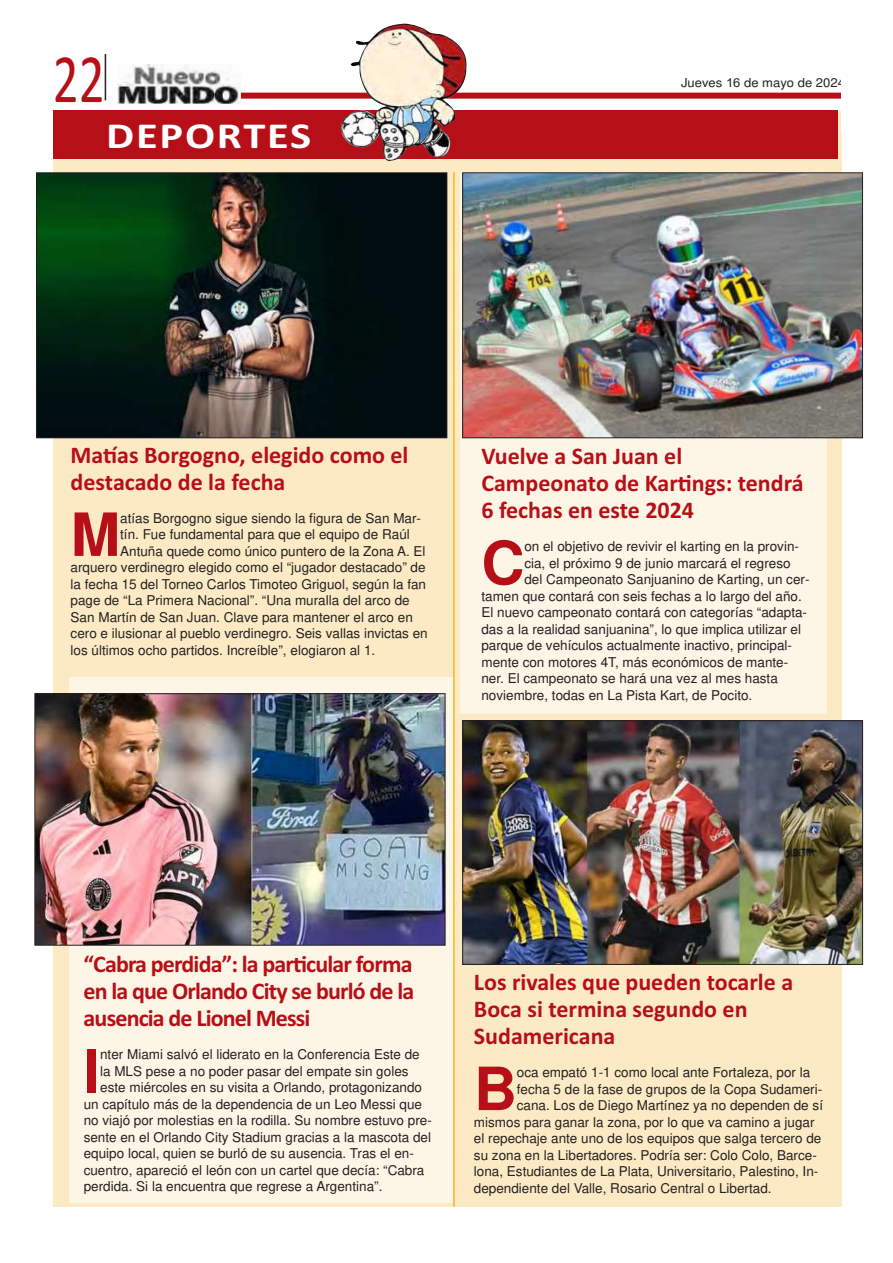
<style>
.page{position:relative;width:893px;height:1263px;background:#fff}
.page>*{position:absolute;margin:0;border:0;box-sizing:border-box;transform-origin:0 0}
.t1{font:700 59.55px "Arial";color:#b70f17}
.t2{font:34.2px "Calibri";color:#b70f17;scale:.73 1}
.t3{font:700 18px "Calibri";letter-spacing:.08em;color:#fff;scale:1.21 1}
.t4{font:13.5px "Arial";color:#231f20}
.t5{font:12.3px "Arial";color:#231f20;scale:1.06 1}
.t6{font:700 11.7px "Calibri";color:#b70f17}
.t7{font:700 11.7px "Calibri";letter-spacing:-.07em;color:#b70f17}
.s1{color:#323232}
</style>
<div class="page">
<div style="left:53px;top:111px;width:788px;height:1095px;background:#fceac5"></div>
<div style="left:461px;top:172px;width:366px;height:541px;background:#fdf6e6"></div>
<div style="left:69px;top:677px;width:383px;height:526px;background:#fdf6e6"></div>
<div style="left:53px;top:111px;width:785px;height:48px;background:#b70f17"></div>
<div style="left:236px;top:93px;width:657px;height:6px;background:#b70f17"></div>
<img style="left:117px;top:64px;width:123px;height:40px">
<hr style="left:105px;top:54px;width:1px;height:46px;background:#231f20">
<img style="left:340px;top:24px;width:127px;height:137px">
<img style="left:38px;top:175px;width:407px;height:261px">
<div style="left:36px;top:173px;width:411px;height:265px;border:1px solid #231f20"></div>
<img style="left:464px;top:175px;width:397px;height:261px">
<div style="left:462px;top:173px;width:401px;height:265px;border:1px solid #231f20"></div>
<img style="left:37px;top:695px;width:406px;height:248px">
<div style="left:35px;top:693px;width:410px;height:252px;border:1px solid #231f20"></div>
<img style="left:464px;top:722px;width:397px;height:241px">
<div style="left:462px;top:720px;width:401px;height:245px;border:1px solid #231f20"></div>
<hr style="left:453px;top:172px;width:2px;height:1034px;background:#f6b723">
<div style="left:841px;top:62px;width:52px;height:71px;background:#fff"></div>
<h2 class="t2" style="left:53px;top:70px;width:73px">22</h2>
<h3 class="t3" style="left:106px;top:131px;width:171px">DEPORTES</h3>
<p class="t5" style="left:681px;top:78px;width:156px">Jueves 16 de mayo de 2024</p>
<p class="t6" style="left:71px;top:452px;width:339px">Maýas Borgogno, elegido como el</p>
<p class="t6" style="left:71px;top:479px;width:216px">destacado de la fecha</p>
<h1 class="t1" style="left:71px;top:500px;width:51px">M</h1>
<p class="t4" style="left:120px;top:513px;width:302px">atías Borgogno sigue siendo la figura de San Mar-</p>
<p class="t4" style="left:120px;top:529px;width:291px">tín. Fue fundamental para que el equipo de Raúl</p>
<p class="t4" style="left:120px;top:546px;width:307px">Antuña quede como único puntero de la Zona A. El</p>
<p class="t4" style="left:71px;top:562px;width:356px">arquero verdinegro elegido como el “jugador destacado” de</p>
<p class="t4" style="left:71px;top:579px;width:357px">la fecha 15 del Torneo Carlos Timoteo Griguol, según la fan</p>
<p class="t4" style="left:71px;top:595px;width:341px">page de “La Primera Nacional”. “Una muralla del arco de</p>
<p class="t4" style="left:71px;top:612px;width:344px">San Martín de San Juan. Clave para mantener el arco en</p>
<p class="t4" style="left:71px;top:628px;width:359px">cero e ilusionar al pueblo verdinegro. Seis vallas invictas en</p>
<p class="t4" style="left:71px;top:645px;width:306px">los últimos ocho partidos. Increíble”, elogiaron al 1.</p>
<p class="t6" style="left:481px;top:453px;width:202px">Vuelve a San Juan el</p>
<p class="t6" style="left:481px;top:480px;width:324px">Campeonato de Kar}ngs: tendrá</p>
<p class="t6" style="left:481px;top:507px;width:214px">6 fechas en este 2024</p>
<h1 class="t1" style="left:481px;top:529px;width:45px">C</h1>
<p class="t4" style="left:524px;top:541px;width:276px">on el objetivo de revivir el karting en la provin-</p>
<p class="t4" style="left:524px;top:557px;width:268px">cia, el próximo 9 de junio marcará el regreso</p>
<p class="t4" style="left:524px;top:574px;width:287px">del Campeonato Sanjuanino de Karting, un cer-</p>
<p class="t4" style="left:481px;top:590px;width:322px">tamen que contará con seis fechas a lo largo del año.</p>
<p class="t4" style="left:481px;top:607px;width:327px">El nuevo campeonato contará con categorías “adapta-</p>
<p class="t4" style="left:481px;top:623px;width:321px">das a la realidad sanjuanina”, lo que implica utilizar el</p>
<p class="t4" style="left:481px;top:640px;width:312px">parque de vehículos actualmente inactivo, principal-</p>
<p class="t4" style="left:481px;top:656px;width:308px">mente con motores 4T, más económicos de mante-</p>
<p class="t4" style="left:481px;top:673px;width:298px">ner. El campeonato se hará una vez al mes hasta</p>
<p class="t4" style="left:481px;top:689px;width:272px">noviembre, todas en La Pista Kart, de Pocito<span class="s1">.</span></p>
<p class="t7" style="left:84px;top:961px;width:330px">&lt;Cabra perdida=: la par}cular forma</p>
<p class="t7" style="left:84px;top:988px;width:332px">en la que Orlando City se burló de la</p>
<p class="t7" style="left:84px;top:1015px;width:228px">ausencia de Lionel Messi</p>
<h1 class="t1" style="left:84px;top:1037px;width:18px">I</h1>
<p class="t4" style="left:100px;top:1049px;width:321px">nter Miami salvó el liderato en la Conferencia Este de</p>
<p class="t4" style="left:100px;top:1066px;width:310px">la MLS pese a no poder pasar del empate sin goles</p>
<p class="t4" style="left:100px;top:1082px;width:323px">este miércoles en su visita a Orlando, protagonizando</p>
<p class="t4" style="left:84px;top:1099px;width:340px">un capítulo más de la dependencia de un Leo Messi que</p>
<p class="t4" style="left:84px;top:1115px;width:350px">no viajó por molestias en la rodilla. Su nombre estuvo pre-</p>
<p class="t4" style="left:84px;top:1132px;width:349px">sente en el Orlando City Stadium gracias a la mascota del</p>
<p class="t4" style="left:84px;top:1148px;width:332px">equipo local, quien se burló de su ausencia. Tras el en-</p>
<p class="t4" style="left:84px;top:1165px;width:342px">cuentro, apareció el león con un cartel que decía: “Cabra</p>
<p class="t4" style="left:84px;top:1181px;width:300px">perdida. Si la encuentra que regrese a Argentina”.</p>
<p class="t6" style="left:474px;top:979px;width:321px">Los rivales que pueden tocarle a</p>
<p class="t6" style="left:474px;top:1006px;width:275px">Boca si termina segundo en</p>
<p class="t6" style="left:474px;top:1033px;width:143px">Sudamericana</p>
<h1 class="t1" style="left:474px;top:1055px;width:45px">B</h1>
<p class="t4" style="left:517px;top:1067px;width:295px">oca empató 1-1 como local ante Fortaleza, por la</p>
<p class="t4" style="left:517px;top:1083px;width:307px">fecha 5 de la fase de grupos de la Copa Sudameri-</p>
<p class="t4" style="left:517px;top:1100px;width:308px">cana. Los de Diego Martínez ya no dependen de sí</p>
<p class="t4" style="left:474px;top:1116px;width:342px">mismos para ganar la zona, por lo que va camino a jugar</p>
<p class="t4" style="left:474px;top:1133px;width:349px">el repechaje ante uno de los equipos que salga tercero de</p>
<p class="t4" style="left:474px;top:1149px;width:344px">su zona en la Libertadores. Podría ser: Colo Colo, Barce-</p>
<p class="t4" style="left:474px;top:1166px;width:346px">lona, Estudiantes de La Plata, Universitario, Palestino, In-</p>
<p class="t4" style="left:474px;top:1182px;width:299px">dependiente del Valle, Rosario Central o Libertad.</p>
</div>
